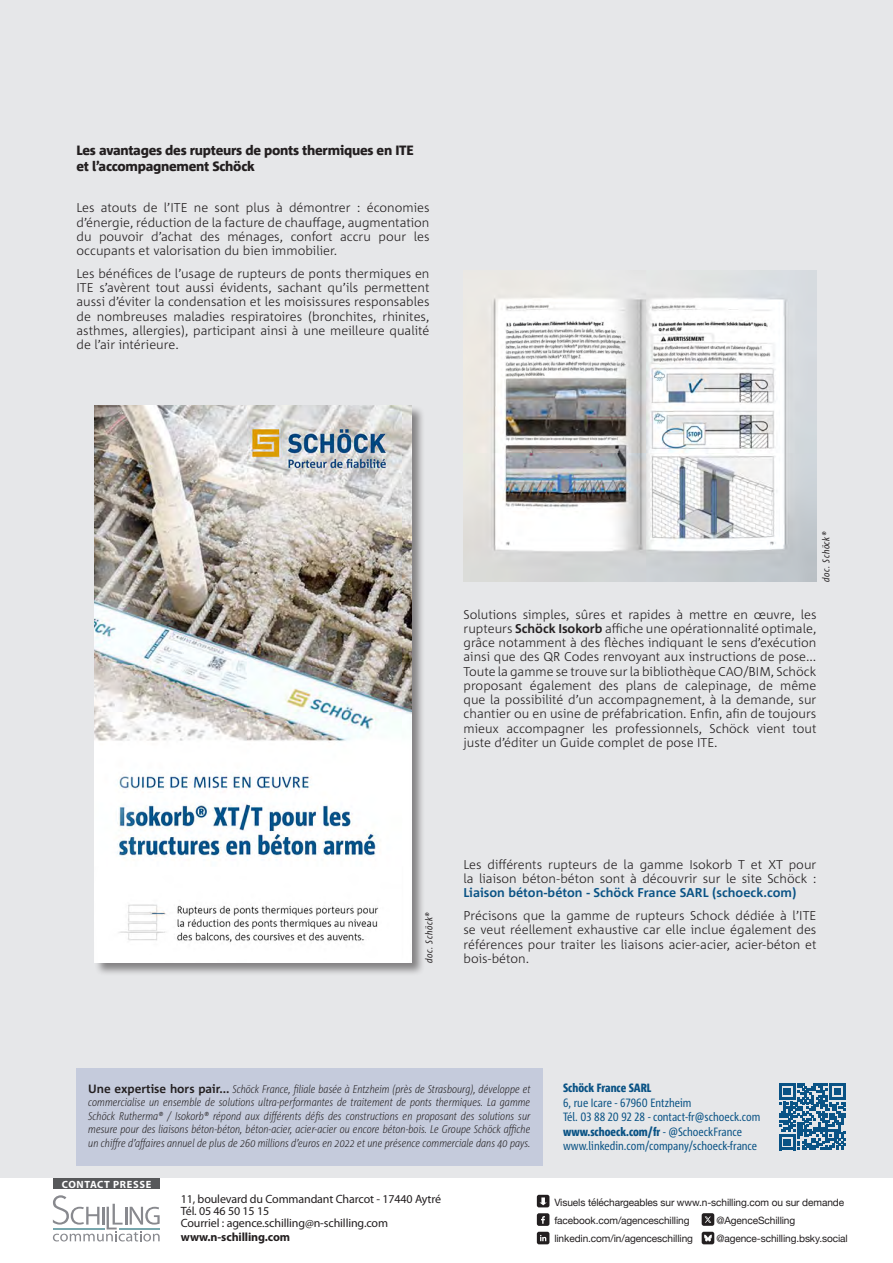
<style>
.page{position:relative;width:893px;height:1263px;background:#fff}
.page>*{position:absolute;margin:0;border:0;box-sizing:border-box;transform-origin:0 0}
.TITRE{font:800 13.5px/16.2px "Corpid E1 s";letter-spacing:-.02em;color:#231f20}
.TEXTE{font:300 12.75px/14.2px "Corpid E1 s";color:#231f20;text-align:justify}
.t1{font:12px "Corpid E1 s Cd";color:#0a5385}
.t2{font:12px "Myriad Pro";letter-spacing:-.01em;color:#231f20}
.t3{font:800 12px "Corpid E1 s Cd";color:#0a5385}
.t4{font:700 12px "Myriad Pro";letter-spacing:-.01em;color:#231f20}
.INTRO_GRAND{font:italic 300 11.25px/13.5px "Corpid E1 s Cd";color:#231f20;text-align:justify}
.t5{font:700 10.5px "Myriad Pro";letter-spacing:.06em;color:#fff}
.t6{font:10.05px "Helvetica Neue";letter-spacing:-.01em;color:#231f20}
.t7{font:italic 9.75px "Corpid E1 s Cd";letter-spacing:.05em;color:#231f20}
.s1{font-weight:700}
.s2{font-weight:700;color:#0a5385}
.s3{font-family:"Corpid E1 s";font-weight:700;font-style:normal;font-size:12px}
.s4{font-weight:400}
</style>
<div class="page">
<div style="left:0;top:0;width:893px;height:1177px;background:#e6e7e9"></div>
<div style="left:53px;top:1178px;width:107px;height:11px;background:#57585a"></div>
<svg style="left:53px;top:1195px;width:107px;height:46px"></svg>
<svg style="left:537px;top:1213px;width:12px;height:13px"></svg>
<svg style="left:537px;top:1232px;width:12px;height:12px"></svg>
<svg style="left:537px;top:1195px;width:12px;height:12px"></svg>
<svg style="left:702px;top:1213px;width:12px;height:13px"></svg>
<svg style="left:702px;top:1232px;width:12px;height:12px"></svg>
<div style="left:77px;top:1068px;width:466px;height:97px;background:#c5cbdc"></div>
<svg style="left:779px;top:1083px;width:67px;height:67px"></svg>
<div style="left:94px;top:405px;width:331px;height:572px;background:#231f20;opacity:.5"></div>
<img style="left:94px;top:405px;width:318px;height:558px">
<img style="left:463px;top:270px;width:354px;height:312px">
<p class="TITRE" style="left:77px;top:142px;width:339px">Les avantages des rupteurs de ponts thermiques en ITE et l’accompagnement Schöck</p>
<p class="TEXTE" style="left:77px;top:200px;width:354px">Les atouts de l’ITE ne sont plus à démontrer : économies d’énergie, réduction de la facture de chauffage, augmentation du pouvoir d’achat des ménages, confort accru pour les occupants et valorisation du bien immobilier.</p>
<p class="TEXTE" style="left:77px;top:266px;width:354px">Les bénéfices de l’usage de rupteurs de ponts thermiques en ITE s’avèrent tout aussi évidents, sachant qu’ils permettent aussi d’éviter la condensation et les moisissures responsables de nombreuses maladies respiratoires (bronchites, rhinites, asthmes, allergies), participant ainsi à une meilleure qualité de l’air intérieure.</p>
<p class="t7" style="left:820px;top:582px;width:52px;rotate:-90deg">doc. Schöck®</p>
<p class="TEXTE" style="left:463px;top:607px;width:354px">Solutions simples, sûres et rapides à mettre en œuvre, les rupteurs <span class="s1">Schöck Isokorb</span> affiche une opérationnalité optimale, grâce notamment à des flèches indiquant le sens d’exécution ainsi que des QR Codes renvoyant aux instructions de pose...<br>Toute la gamme se trouve sur la bibliothèque CAO/BIM, Schöck proposant également des plans de calepinage, de même que la possibilité d’un accompagnement, à la demande, sur chantier ou en usine de préfabrication. Enfin, afin de toujours mieux accompagner les professionnels, Schöck vient tout juste d’éditer un Guide complet de pose ITE.</p>
<p class="t7" style="left:423px;top:963px;width:52px;rotate:-90deg">doc. Schöck®</p>
<p class="TEXTE" style="left:463px;top:857px;width:354px">Les différents rupteurs de la gamme Isokorb T et XT pour la liaison béton-béton sont à découvrir sur le site Schöck :<br><span class="s2">Liaison béton-béton - Schöck France SARL (schoeck.com)</span></p>
<p class="TEXTE" style="left:463px;top:908px;width:354px">Précisons que la gamme de rupteurs Schock dédiée à l’ITE se veut réellement exhaustive car elle inclue également des références pour traiter les liaisons acier-acier, acier-béton et bois-béton.</p>
<p class="INTRO_GRAND" style="left:88px;top:1082px;width:444px"><span class="s3">Une expertise hors pair...</span> Schöck France, filiale basée à Entzheim (près de Strasbourg), développe et commercialise un ensemble de solutions ultra-performantes de traitement de ponts thermiques. La gamme Schöck Rutherma® / Isokorb® répond aux différents défis des constructions en proposant des solutions sur mesure pour des liaisons béton-béton, béton-acier, acier-acier ou encore béton-bois. Le Groupe Schöck affiche un chiffre d’affaires annuel de plus de 260 millions d’euros en 2022 et une présence commerciale dans 40 pays.</p>
<p class="t5" style="left:62px;top:1177px;width:91px">CONTACT PRESSE</p>
<p class="t2" style="left:181px;top:1192px;width:262px">11, boulevard du Commandant Charcot - 17440 Aytré</p>
<p class="t2" style="left:181px;top:1204px;width:90px">Tél. 05 46 50 15 15</p>
<p class="t2" style="left:181px;top:1216px;width:209px">Courriel : agence.schilling@n-schilling.com</p>
<p class="t4" style="left:181px;top:1229px;width:111px">www.n-schilling.com</p>
<p class="t3" style="left:563px;top:1080px;width:90px">Schöck France SARL</p>
<p class="t1" style="left:563px;top:1095px;width:130px">6, rue Icare - 67960 Entzheim</p>
<p class="t1" style="left:563px;top:1109px;width:199px">Tél. 03 88 20 92 28 - contact-fr@schoeck.com</p>
<p class="t3" style="left:563px;top:1124px;width:180px">www.schoeck.com/fr <span class="s4">- @SchoeckFrance</span></p>
<p class="t1" style="left:563px;top:1138px;width:196px">www.linkedin.com/company/schoeck-france</p>
<p class="t6" style="left:554px;top:1195px;width:291px">Visuels téléchargeables sur www.n-schilling.com ou sur demande</p>
<p class="t6" style="left:554px;top:1213px;width:137px">facebook.com/agenceschilling</p>
<p class="t6" style="left:716px;top:1213px;width:80px">@AgenceSchilling</p>
<p class="t6" style="left:554px;top:1231px;width:140px">linkedin.com/in/agenceschilling</p>
<p class="t6" style="left:716px;top:1231px;width:133px">@agence-schilling.bsky.social</p>
</div>
